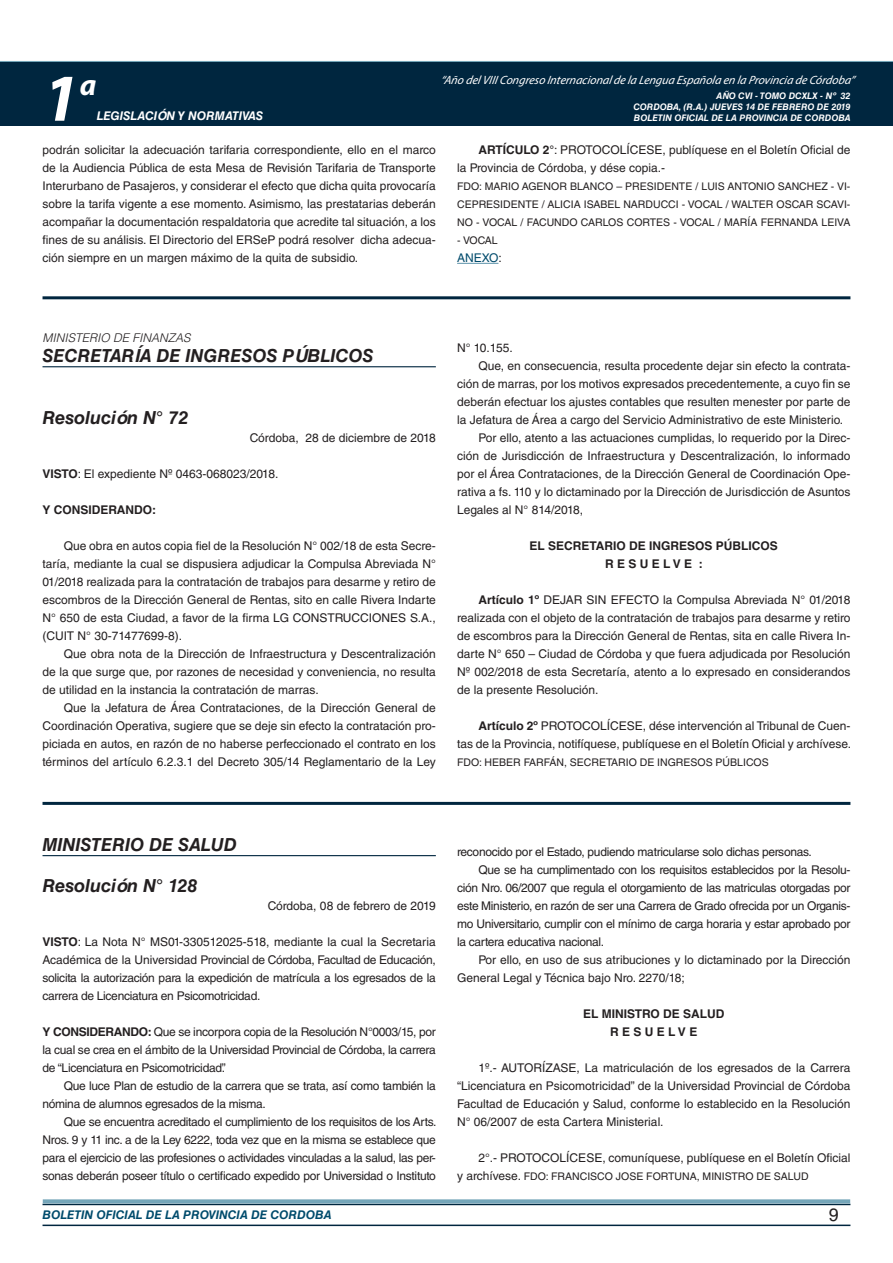
<style>
.page{position:relative;width:893px;height:1263px;background:#fff}
.page>*{position:absolute;margin:0;border:0;box-sizing:border-box;transform-origin:0 0}
.t1{font:italic 700 67.5px "Myriad Pro";color:#fff}
.t2{font:italic 700 30px "Myriad Pro";color:#fff}
.NOMBRE_DE_MINISTERIO{font:italic 700 18px "Helvetica LT Std";color:#231f20}
.DOC__N{font:italic 700 18px "Helvetica LT Std";color:#231f20}
.t3{font:18px "Helvetica LT Std";color:#231f20}
.TEXTO_BASE{font:12px/18px "Helvetica LT Std";color:#231f20;text-align:justify}
.TEXTO_BASE-2{font:12px/18px "Helvetica LT Std";letter-spacing:-.025em;color:#231f20}
.TEXTO_BASE-3{font:700 12px "Helvetica LT Std";color:#231f20}
.t4{font:italic 12px "Myriad Pro";color:#fff}
.t5{font:italic 700 12px "Helvetica LT Std";color:#004b6c}
.t6{font:italic 700 12px "Helvetica LT Std";color:#fff}
.NOMBRE_DE_MINISTERIO-2{font:italic 300 12px "Helvetica LT Std";color:#231f20}
.TEXTO_BASE-4{font:12px "Helvetica LT Std";color:#004b6c}
.FIRMA{font:10.5px/18px "Helvetica LT Std";color:#231f20;text-align:justify}
.TEXTO_BASE-5{font:10.5px "Helvetica LT Std";color:#231f20}
.t7{font:italic 700 9px/10.8px "Helvetica LT Std";color:#fff;text-align:justify}
.s1{font-weight:700}
.s2{color:#231f20}
.s3{font-size:12px}
</style>
<div class="page">
<div style="left:0;top:61px;width:893px;height:6px;background:#73a5b8"></div>
<div style="left:0;top:62px;width:893px;height:64px;background:#00263f"></div>
<hr style="left:43px;top:1224px;width:807px;height:2px;background:#00263f">
<div style="left:42px;top:1198px;width:809px;height:8px;background:#fff;opacity:.75"></div>
<hr style="left:457px;top:263px;width:41px;height:1px;background:#5c93aa">
<hr style="left:43px;top:296px;width:807px;height:3px;background:#00263f">
<hr style="left:43px;top:366px;width:393px;height:1px;background:#00263f">
<hr style="left:43px;top:802px;width:807px;height:3px;background:#00263f">
<hr style="left:43px;top:855px;width:393px;height:1px;background:#00263f">
<h1 class="t1" style="left:43px;top:54px;width:38px">1</h1>
<h2 class="t2" style="left:80px;top:66px;width:18px">a</h2>
<p class="t6" style="left:97px;top:109px;width:168px">LEGISLACIÓN Y NORMATIVAS</p>
<p class="t4" style="left:441px;top:72px;width:416px">“Año delVIIICongreso Internacionalde la Lengua Esp añola en la Provincia de Córdoba”</p>
<p class="t7" style="left:633px;top:91px;width:219px;text-indent:83px">AÑO CVI - TOMO DCXLX - Nº 32<br>CORDOBA, (R.A.) JUEVES 14 DE FEBRERO DE 2019<br>BOLETIN OFICIAL DE LA PROVINCIA DE CORDOBA</p>
<p class="TEXTO_BASE" style="left:43px;top:141px;width:395px">podrán solicitar la adecuación tarifaria correspondiente, ello en el marco de la Audiencia Pública de esta Mesa de Revisión Tarifaria de Transporte Interurbano de Pasajeros, y considerar el efecto que dicha quita provocaría sobre la tarifa vigente a ese momento. Asimismo, las prestatarias deberán acompañar la documentación respaldatoria que acredite tal situación, a los fines de su análisis. El Directorio del ERSeP podrá resolver dicha adecua&shy;ción siempre en un margen máximo de la quita de subsidio.</p>
<p class="TEXTO_BASE" style="left:457px;top:141px;width:395px;text-indent:21px"><span class="s1">ARTÍCULO 2°</span>: PROTOCOLÍCESE, publíquese en el Boletín Oficial de la Provincia de Córdoba, y dése copia.-</p>
<p class="FIRMA" style="left:457px;top:177px;width:395px">FDO: MARIO AGENOR BLANCO – PRESIDENTE / LUIS ANTONIO SANCHEZ - VI-CEPRESIDENTE / ALICIA ISABEL NARDUCCI - VOCAL / WALTER OSCAR SCAVI-NO - VOCAL / FACUNDO CARLOS CORTES - VOCAL / MARÍA FERNANDA LEIVA</p>
<p class="FIRMA" style="left:457px;top:231px;width:42px">- VOCAL</p>
<p class="TEXTO_BASE-4" style="left:457px;top:251px;width:46px">ANEXO<span class="s2">:</span></p>
<p class="NOMBRE_DE_MINISTERIO-2" style="left:43px;top:331px;width:150px">MINISTERIO DE FINANZAS</p>
<p class="NOMBRE_DE_MINISTERIO" style="left:43px;top:345px;width:332px">SECRETARÍA DE INGRESOS PÚBLICOS</p>
<p class="DOC__N" style="left:43px;top:406px;width:147px">Resolución N° 72</p>
<p class="TEXTO_BASE" style="left:250px;top:429px;width:188px">Córdoba, 28 de diciembre de 2018</p>
<p class="TEXTO_BASE" style="left:43px;top:465px;width:237px"><span class="s1">VISTO</span>: El expediente Nº 0463-068023/2018.</p>
<p class="TEXTO_BASE-3" style="left:43px;top:502px;width:115px">Y CONSIDERANDO:</p>
<p class="TEXTO_BASE" style="left:43px;top:537px;width:395px;text-indent:21px">Que obra en autos copia fiel de la Resolución N° 002/18 de esta Secre&shy;taría, mediante la cual se dispusiera adjudicar la Compulsa Abreviada N° 01/2018 realizada para la contratación de trabajos para desarme y retiro de escombros de la Dirección General de Rentas, sito en calle Rivera Indarte N° 650 de esta Ciudad, a favor de la firma LG CONSTRUCCIONES S.A., (CUIT N° 30-71477699-8).</p>
<p class="TEXTO_BASE" style="left:43px;top:645px;width:395px;text-indent:21px">Que obra nota de la Dirección de Infraestructura y Descentralización de la que surge que, por razones de necesidad y conveniencia, no resulta de utilidad en la instancia la contratación de marras.</p>
<p class="TEXTO_BASE" style="left:43px;top:699px;width:395px;text-indent:21px">Que la Jefatura de Área Contrataciones, de la Dirección General de Coordinación Operativa, sugiere que se deje sin efecto la contratación pro&shy;piciada en autos, en razón de no haberse perfeccionado el contrato en los términos del artículo 6.2.3.1 del Decreto 305/14 Reglamentario de la Ley</p>
<p class="TEXTO_BASE" style="left:457px;top:339px;width:57px">N° 10.155.</p>
<p class="TEXTO_BASE" style="left:457px;top:357px;width:395px;text-indent:21px">Que, en consecuencia, resulta procedente dejar sin efecto la contrata&shy;ción de marras, por los motivos expresados precedentemente, a cuyo fin se deberán efectuar los ajustes contables que resulten menester por parte de la Jefatura de Área a cargo del Servicio Administrativo de este Ministerio.</p>
<p class="TEXTO_BASE" style="left:457px;top:429px;width:395px;text-indent:21px">Por ello, atento a las actuaciones cumplidas, lo requerido por la Direc&shy;ción de Jurisdicción de Infraestructura y Descentralización, lo informado por el Área Contrataciones, de la Dirección General de Coordinación Ope&shy;rativa a fs. 110 y lo dictaminado por la Dirección de Jurisdicción de Asuntos Legales al N° 814/2018,</p>
<p class="TEXTO_BASE-3" style="left:530px;top:538px;width:250px">EL SECRETARIO DE INGRESOS PÚBLICOS</p>
<p class="TEXTO_BASE-3" style="left:605px;top:556px;width:99px">R E S U E L V E :</p>
<p class="TEXTO_BASE" style="left:457px;top:591px;width:395px;text-indent:21px"><span class="s1">Artículo 1º</span> DEJAR SIN EFECTO la Compulsa Abreviada N° 01/2018 realizada con el objeto de la contratación de trabajos para desarme y retiro de escombros para la Dirección General de Rentas, sita en calle Rivera In&shy;darte N° 650 – Ciudad de Córdoba y que fuera adjudicada por Resolución Nº 002/2018 de esta Secretaría, atento a lo expresado en considerandos de la presente Resolución.</p>
<p class="TEXTO_BASE" style="left:457px;top:717px;width:396px;text-align:right"><span class="s1">Artículo 2º</span> PROTOCOLÍCESE, dése intervención al Tribunal de Cuen-<br>tas de la Provincia, notifíquese, publíquese en el Boletín Oficial y archívese.</p>
<p class="FIRMA" style="left:457px;top:753px;width:313px">FDO: HEBER FARFÁN, SECRETARIO DE INGRESOS PÚBLICOS</p>
<p class="NOMBRE_DE_MINISTERIO" style="left:43px;top:833px;width:196px">MINISTERIO DE SALUD</p>
<p class="DOC__N" style="left:43px;top:874px;width:156px">Resolución N° 128</p>
<p class="TEXTO_BASE" style="left:268px;top:897px;width:170px">Córdoba, 08 de febrero de 2019</p>
<p class="TEXTO_BASE" style="left:43px;top:933px;width:395px"><span class="s1">VISTO</span>: La Nota N° MS01-330512025-518, mediante la cual la Secretaria Académica de la Universidad Provincial de Córdoba, Facultad de Educación, solicita la autorización para la expedición de matrícula a los egresados de la carrera de Licenciatura en Psicomotricidad.</p>
<p class="TEXTO_BASE" style="left:43px;top:1023px;width:395px"><span class="s1">Y CONSIDERANDO:</span> Que se incorpora copia de la Resolución N°0003/15, por la cual se crea en el ámbito de la Universidad Provincial de Córdoba, la carrera de “Licenciatura en Psicomotricidad”.</p>
<p class="TEXTO_BASE-2" style="left:43px;top:1077px;width:395px;text-indent:21px">Que luce Plan de estudio de la carrera que se trata, así como también la nómina de alumnos egresados de la misma.</p>
<p class="TEXTO_BASE" style="left:43px;top:1113px;width:396px;text-indent:21px">Que se encuentra acreditado el cumplimiento de los requisitos de los Arts.<br>Nros. 9 y 11 inc. a de la Ley 6222, toda vez que en la misma se establece que para el ejercicio de las profesiones o actividades vinculadas a la salud, las per&shy;sonas deberán poseer título o certificado expedido por Universidad o Instituto</p>
<p class="TEXTO_BASE-2" style="left:457px;top:843px;width:356px">reconocido por el Estado, pudiendo matricularse solo dichas personas.</p>
<p class="TEXTO_BASE" style="left:457px;top:861px;width:395px;text-indent:21px">Que se ha cumplimentado con los requisitos establecidos por la Resolu&shy;ción Nro. 06/2007 que regula el otorgamiento de las matriculas otorgadas por este Ministerio, en razón de ser una Carrera de Grado ofrecida por un Organis&shy;mo Universitario, cumplir con el mínimo de carga horaria y estar aprobado por la cartera educativa nacional.</p>
<p class="TEXTO_BASE" style="left:457px;top:951px;width:395px;text-indent:21px">Por ello, en uso de sus atribuciones y lo dictaminado por la Dirección<br>General Legal y Técnica bajo Nro. 2270/18;</p>
<p class="TEXTO_BASE-3" style="left:583px;top:1006px;width:143px">EL MINISTRO DE SALUD</p>
<p class="TEXTO_BASE-3" style="left:610px;top:1024px;width:89px">R E S U E L V E</p>
<p class="TEXTO_BASE" style="left:457px;top:1059px;width:395px;text-indent:21px">1º.- AUTORÍZASE, La matriculación de los egresados de la Carrera “Licenciatura en Psicomotricidad” de la Universidad Provincial de Córdoba Facultad de Educación y Salud, conforme lo establecido en la Resolución N° 06/2007 de esta Cartera Ministerial.</p>
<p class="TEXTO_BASE" style="left:478px;top:1149px;width:374px">2°.- PROTOCOLÍCESE, comuníquese, publíquese en el Boletín Oficial</p>
<p class="TEXTO_BASE-5" style="left:457px;top:1170px;width:353px"><span class="s3">y archívese.</span> FDO: FRANCISCO JOSE FORTUNA, MINISTRO DE SALUD</p>
<p class="t5" style="left:43px;top:1208px;width:290px">BOLETIN OFICIAL DE LA PROVINCIA DE CORDOBA</p>
<h3 class="t3" style="left:829px;top:1204px;width:12px">9</h3>
</div>
